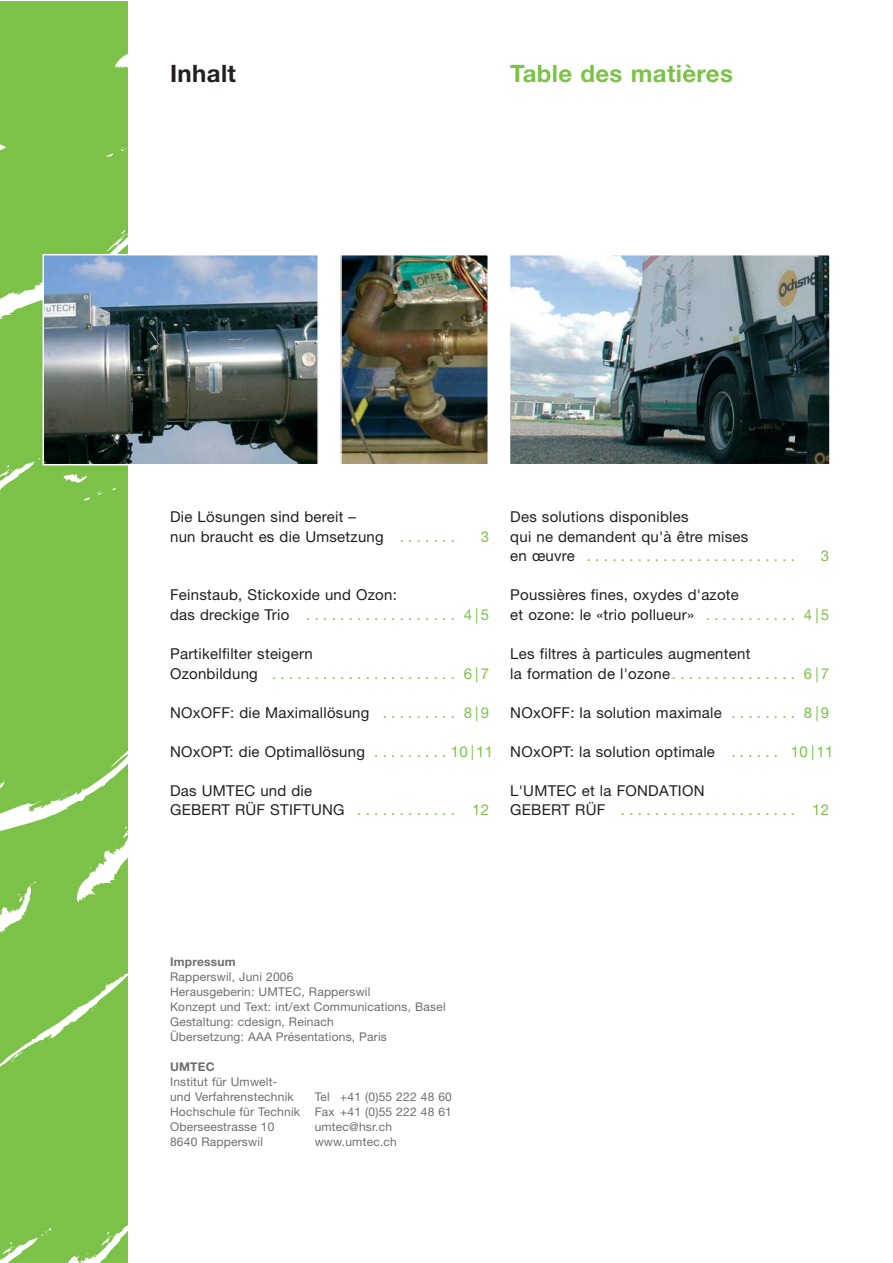
<style>
.page{position:relative;width:893px;height:1263px;background:#fff}
.page>*{position:absolute;margin:0;border:0;box-sizing:border-box;transform-origin:0 0}
.t1{font:700 24px "Helvetica Neue LT Std";letter-spacing:.015em;color:#7cc248}
.t2{font:700 24px "Helvetica Neue LT Std";letter-spacing:.015em;color:#231f20}
.t3{font:15px/19.5px "Helvetica Neue LT Std";letter-spacing:.015em;color:#231f20}
.t4{font:15px "Helvetica Neue LT Std";color:#7cc248}
.t5{font:12px/15px "Helvetica Neue LT Std";letter-spacing:.015em;color:#6d6e70}
.t6{font:700 12px "Helvetica Neue LT Std";letter-spacing:.015em;color:#6d6e70}
.s1{color:#7cc248}
</style>
<div class="page">
<div style="left:0;top:1px;width:128px;height:1262px;background:#7cc248"></div>
<svg style="left:0;top:452px;width:49px;height:39px"></svg>
<svg style="left:63px;top:473px;width:25px;height:10px"></svg>
<svg style="left:106px;top:147px;width:22px;height:10px"></svg>
<svg style="left:83px;top:490px;width:22px;height:11px"></svg>
<svg style="left:0;top:230px;width:128px;height:158px"></svg>
<svg style="left:115px;top:54px;width:13px;height:14px"></svg>
<svg style="left:0;top:143px;width:6px;height:7px"></svg>
<svg style="left:0;top:973px;width:128px;height:94px"></svg>
<svg style="left:0;top:1225px;width:128px;height:38px"></svg>
<svg style="left:0;top:750px;width:128px;height:183px"></svg>
<img style="left:46px;top:257px;width:270px;height:205px">
<div style="left:43px;top:254px;width:276px;height:211px;border:2px solid #fff"></div>
<img style="left:512px;top:257px;width:316px;height:205px">
<div style="left:509px;top:254px;width:322px;height:211px;border:2px solid #fff"></div>
<img style="left:343px;top:257px;width:143px;height:205px">
<div style="left:340px;top:254px;width:149px;height:211px;border:2px solid #fff"></div>
<h1 class="t2" style="left:170px;top:65px;width:67px">Inhalt</h1>
<h1 class="t1" style="left:510px;top:65px;width:224px">Table des matières</h1>
<p class="t3" style="left:170px;top:509px;width:286px">Die Lösungen sind bereit –<br>nun braucht es die Umsetzung <span class="s1">. . . . . . .</span></p>
<p class="t4" style="left:481px;top:531px;width:10px">3</p>
<p class="t3" style="left:170px;top:587px;width:320px">Feinstaub, Stickoxide und Ozon:<br>das dreckige Trio <span class="s1">.................. 4|5</span></p>
<p class="t3" style="left:170px;top:645px;width:320px">Partikelfilter steigern<br>Ozonbildung <span class="s1">...................... 6|7</span></p>
<p class="t3" style="left:170px;top:704px;width:320px">NOxOFF: die Maximallösung <span class="s1">. . . . . . . . . 8 |9</span></p>
<p class="t3" style="left:170px;top:743px;width:325px">NOxOPT: die Optimallösung <span class="s1">. . . . . . . . . 10 |11</span></p>
<p class="t3" style="left:170px;top:782px;width:320px">Das UMTEC und die<br>GEBERT RÜF STIFTUNG <span class="s1">. . . . . . . . . . . . 12</span></p>
<p class="t3" style="left:510px;top:509px;width:286px">Des solutions disponibles<br>qui ne demandent qu'à être mises<br>en œuvre <span class="s1">.........................</span></p>
<p class="t4" style="left:821px;top:551px;width:10px">3</p>
<p class="t3" style="left:510px;top:587px;width:320px">Poussières fines, oxydes d'azote<br>et ozone: le «trio pollueur» <span class="s1">. . . . . . . . . . . 4 |5</span></p>
<p class="t3" style="left:510px;top:645px;width:320px">Les filtres à particules augmentent<br>la formation de l'ozone<span class="s1">. . . . . . . . . . . . . . . 6|7</span></p>
<p class="t3" style="left:510px;top:704px;width:320px">NOxOFF: la solution maximale <span class="s1">. . . . . . . . 8 |9</span></p>
<p class="t3" style="left:510px;top:743px;width:325px">NOxOPT: la solution optimale <span class="s1">. . . . . . 10 |11</span></p>
<p class="t3" style="left:510px;top:782px;width:320px">L'UMTEC et la FONDATION<br>GEBERT RÜF <span class="s1">..................... 12</span></p>
<p class="t6" style="left:170px;top:957px;width:67px">Impressum</p>
<p class="t5" style="left:170px;top:970px;width:277px">Rapperswil, Juni 2006<br>Herausgeberin: UMTEC, Rapperswil<br>Konzept und Text: int/ext Communications, Basel Gestaltung: cdesign, Reinach<br>Übersetzung: AAA Présentations, Paris</p>
<p class="t6" style="left:170px;top:1062px;width:46px">UMTEC</p>
<p class="t5" style="left:170px;top:1075px;width:125px">Institut für Umwelt&shy;und Verfahrenstechnik</p>
<p class="t5" style="left:170px;top:1090px;width:283px;text-align:justify;text-indent:145px">Tel +41 (0)55 222 48 60<br>Hochschule für Technik Fax +41 (0)55 222 48 61<br>Oberseestrasse 10</p>
<p class="t5" style="left:315px;top:1120px;width:79px">umtec@hsr.ch</p>
<p class="t5" style="left:170px;top:1135px;width:94px">8640 Rapperswil</p>
<p class="t5" style="left:315px;top:1135px;width:84px">www.umtec.ch</p>
</div>
